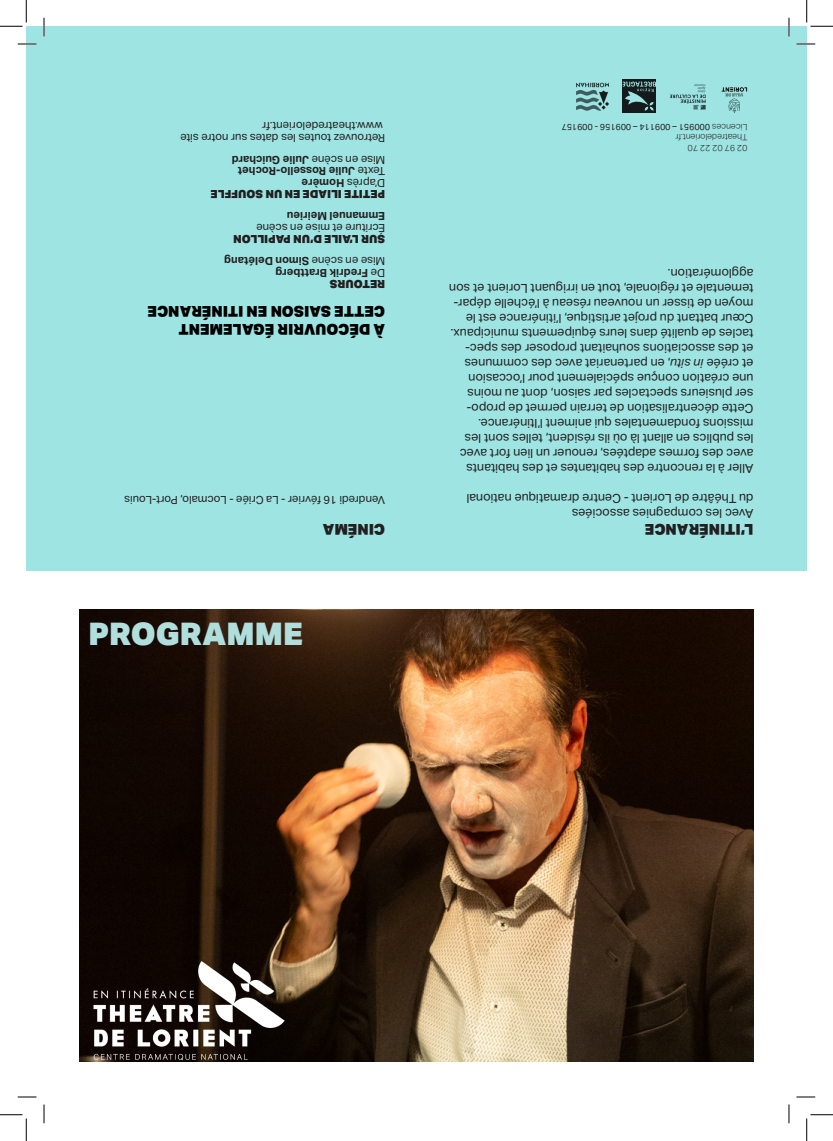
<style>
.page{position:relative;width:833px;height:1141px;background:#fff}
.page>*{position:absolute;margin:0;border:0;box-sizing:border-box;transform-origin:0 0}
.t1{font:900 31.25px "Aktiv Grotesk";color:#afdedd}
.t2{font:900 15px "Aktiv Grotesk";color:#000}
.t3{font:900 15px "Aktiv Grotesk";color:#231f20}
.t4{font:12.5px/15px "Aktiv Grotesk";color:#231f20}
.t5{font:11.25px "Aktiv Grotesk";color:#231f20}
.t6{font:700 11.25px "Aktiv Grotesk";color:#231f20}
.t7{font:900 11.25px "Aktiv Grotesk";color:#231f20}
.t8{font:8.75px "Aktiv Grotesk";color:#231f20}
.t9{font:300 8.75px "Aktiv Grotesk";color:#231f20}
.s1{font-weight:400}
.s2{font-weight:700}
.s3{font-weight:300}
.s4{font-style:italic}
</style>
<div class="page">
<img style="left:79px;top:609px;width:674px;height:452px">
<div style="left:26px;top:26px;width:780px;height:544px;background:#9de4e2"></div>
<svg style="left:622px;top:80px;width:33px;height:33px"></svg>
<svg style="left:622px;top:82px;width:33px;height:29px"></svg>
<img style="left:576px;top:82px;width:32px;height:29px">
<img style="left:670px;top:84px;width:36px;height:26px">
<svg style="left:721px;top:87px;width:25px;height:26px"></svg>
<img style="left:79px;top:957px;width:228px;height:105px">
<svg style="left:18px;top:43px;width:18px;height:2px"></svg>
<svg style="left:796px;top:43px;width:18px;height:2px"></svg>
<svg style="left:18px;top:1096px;width:18px;height:1px"></svg>
<svg style="left:796px;top:1096px;width:18px;height:1px"></svg>
<svg style="left:43px;top:18px;width:2px;height:18px"></svg>
<svg style="left:43px;top:1104px;width:2px;height:19px"></svg>
<svg style="left:788px;top:18px;width:1px;height:18px"></svg>
<svg style="left:788px;top:1104px;width:1px;height:19px"></svg>
<svg style="left:0;top:0;width:27px;height:27px"></svg>
<svg style="left:0;top:1114px;width:27px;height:26px"></svg>
<svg style="left:806px;top:0;width:26px;height:27px"></svg>
<svg style="left:806px;top:1114px;width:26px;height:26px"></svg>
<p class="t5" style="left:382px;top:133px;width:122px;rotate:-180deg">www.theatredelorient.fr</p>
<p class="t5" style="left:385px;top:144px;width:206px;rotate:-180deg">Retrouvez toutes les dates sur notre site</p>
<p class="t6" style="left:385px;top:167px;width:155px;rotate:-180deg"><span class="s1">Mise en scène</span> Julie Guichard</p>
<p class="t6" style="left:385px;top:178px;width:149px;rotate:-180deg"><span class="s1">Texte</span> Julie Rossello-Rochet</p>
<p class="t5" style="left:385px;top:189px;width:85px;rotate:-180deg">D’après <span class="s2">Homère</span></p>
<p class="t7" style="left:385px;top:201px;width:176px;rotate:-180deg">PETITE ILIADE EN UN SOUFFLE</p>
<p class="t6" style="left:385px;top:223px;width:100px;rotate:-180deg">Emmanuel Meirieu</p>
<p class="t5" style="left:385px;top:234px;width:130px;rotate:-180deg">Écriture et mise en scène</p>
<p class="t7" style="left:385px;top:246px;width:153px;rotate:-180deg">SUR L’AILE D’UN PAPILLON</p>
<p class="t6" style="left:385px;top:268px;width:162px;rotate:-180deg"><span class="s1">Mise en scène</span> Simon Delétang</p>
<p class="t6" style="left:385px;top:280px;width:111px;rotate:-180deg"><span class="s1">De</span> Fredrik Brattberg</p>
<p class="t7" style="left:385px;top:291px;width:57px;rotate:-180deg">RETOURS</p>
<p class="t2" style="left:385px;top:321px;width:239px;rotate:-180deg">CETTE SAISON EN ITINÉRANCE</p>
<p class="t2" style="left:385px;top:339px;width:208px;rotate:-180deg">À DÉCOUVRIR ÉGALEMENT</p>
<p class="t5" style="left:385px;top:506px;width:262px;rotate:-180deg">Vendredi 16 février - La Criée - Locmalo, Port-Louis</p>
<p class="t3" style="left:385px;top:538px;width:64px;rotate:-180deg">CINÉMA</p>
<p class="t1" style="left:88px;top:613px;width:216px">PROGRAMME</p>
<p class="t8" style="left:746px;top:132px;width:187px;rotate:-180deg"><span class="s3">Licences</span> 000951 – 009114 – 009156 - 009157</p>
<p class="t9" style="left:746px;top:142px;width:73px;rotate:-180deg">Theatredelorient.fr</p>
<p class="t9" style="left:746px;top:153px;width:61px;rotate:-180deg">02 97 02 22 70</p>
<p class="t4" style="left:753px;top:475px;width:306px;rotate:-180deg">Aller à la rencontre des habitantes et des habitants avec des formes adaptées, renouer un lien fort avec les publics en allant là où ils résident, telles sont les missions fondamentales qui animent l’Itinérance.<br>Cette décentralisation de terrain permet de propo&shy;ser plusieurs spectacles par saison, dont au moins une création conçue spécialement pour l’occasion<br>et créée <span class="s4">in situ</span>, en partenariat avec des communes<br>et des associations souhaitant proposer des spec&shy;tacles de qualité dans leurs équipements municipaux.<br>Cœur battant du projet artistique, l’itinérance est le moyen de tisser un nouveau réseau à l’échelle dépar&shy;tementale et régionale, tout en irriguant Lorient et son agglomération.</p>
<p class="t4" style="left:753px;top:505px;width:288px;rotate:-180deg">du Théâtre de Lorient - Centre dramatique national</p>
<p class="t4" style="left:753px;top:520px;width:183px;rotate:-180deg">Avec les compagnies associées</p>
<p class="t3" style="left:753px;top:538px;width:110px;rotate:-180deg">L’ITINÉRANCE</p>
</div>
